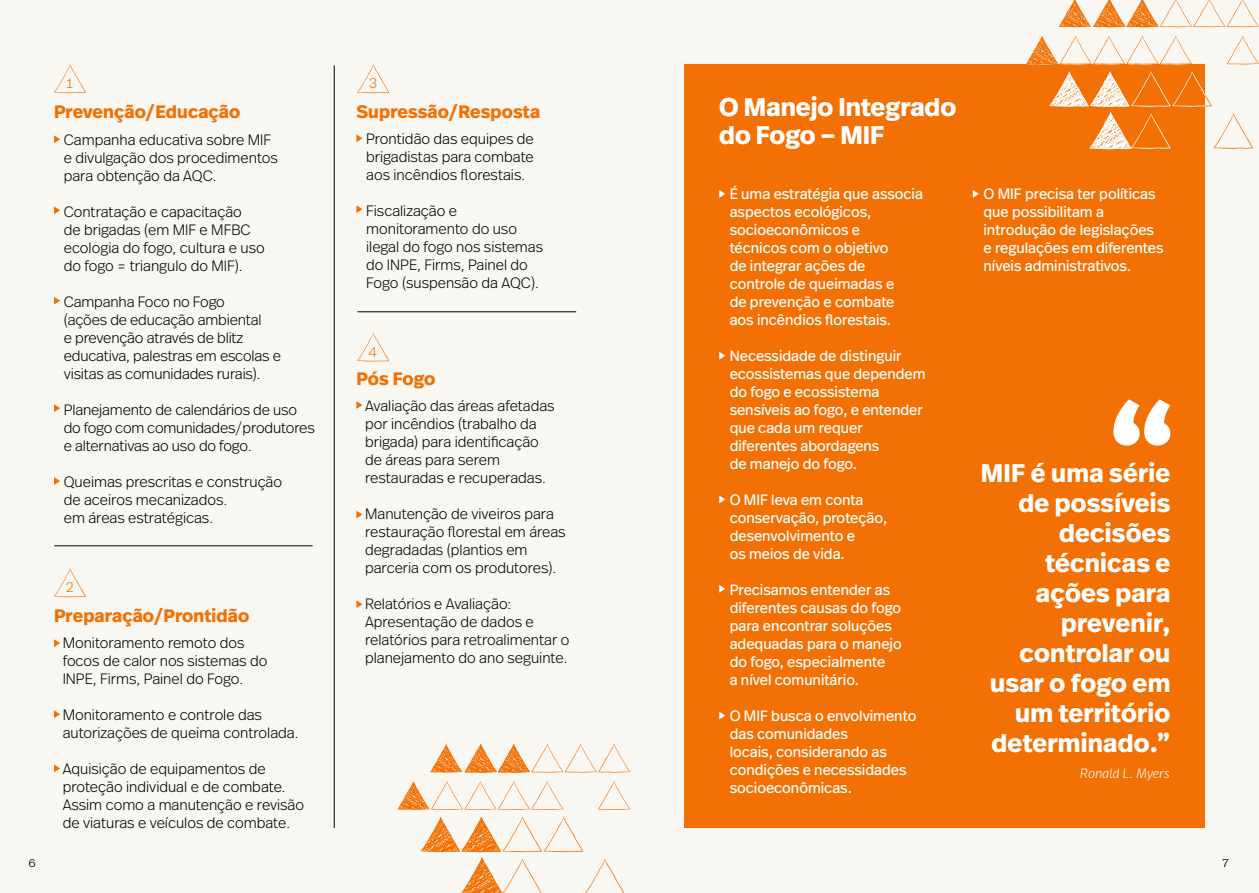
<style>
.page{position:relative;width:1259px;height:893px;background:#f8f7f1}
.page>*{position:absolute;margin:0;border:0;box-sizing:border-box;transform-origin:0 0}
.t1{font:700 25.5px/30px "Real Head Pro";letter-spacing:.01em;color:#fff;text-align:right}
.t2{font:700 18px "Real Head Pro";letter-spacing:.01em;color:#f37004}
.t3{font:300 15px/18px "Real Head Pro";color:#000}
.t4{font:15px/18px "Real Head Pro";color:#fff}
.t5{font:300 14.25px "Real Head Pro";color:#f37004}
.t6{font:italic 300 13.5px "Real Head Pro";color:#fff}
.t7{font:300 13.5px "Real Head Pro";color:#000}
</style>
<div class="page">
<hr style="left:334px;top:65px;width:1px;height:763px;background:#000">
<hr style="left:54px;top:545px;width:259px;height:1px;background:#000">
<hr style="left:357px;top:311px;width:219px;height:1px;background:#000">
<svg style="left:1059px;top:0;width:200px;height:27px"></svg>
<svg style="left:1226px;top:36px;width:33px;height:29px"></svg>
<svg style="left:1026px;top:36px;width:166px;height:29px"></svg>
<div style="left:684px;top:65px;width:521px;height:763px;background:#f37004"></div>
<svg style="left:1049px;top:71px;width:204px;height:78px"></svg>
<svg style="left:1113px;top:399px;width:57px;height:47px"></svg>
<svg style="left:54px;top:135px;width:6px;height:8px"></svg>
<svg style="left:54px;top:639px;width:6px;height:8px"></svg>
<svg style="left:54px;top:710px;width:6px;height:8px"></svg>
<svg style="left:54px;top:765px;width:6px;height:7px"></svg>
<svg style="left:54px;top:206px;width:6px;height:8px"></svg>
<svg style="left:54px;top:297px;width:6px;height:8px"></svg>
<svg style="left:54px;top:404px;width:6px;height:8px"></svg>
<svg style="left:54px;top:477px;width:6px;height:8px"></svg>
<svg style="left:356px;top:134px;width:6px;height:8px"></svg>
<svg style="left:356px;top:205px;width:6px;height:8px"></svg>
<svg style="left:356px;top:401px;width:6px;height:8px"></svg>
<svg style="left:356px;top:511px;width:6px;height:7px"></svg>
<svg style="left:356px;top:600px;width:6px;height:8px"></svg>
<svg style="left:972px;top:190px;width:7px;height:8px"></svg>
<svg style="left:719px;top:190px;width:6px;height:8px"></svg>
<svg style="left:719px;top:352px;width:6px;height:8px"></svg>
<svg style="left:719px;top:495px;width:6px;height:8px"></svg>
<svg style="left:719px;top:585px;width:6px;height:8px"></svg>
<svg style="left:719px;top:712px;width:6px;height:7px"></svg>
<svg style="left:430px;top:744px;width:200px;height:29px"></svg>
<svg style="left:598px;top:781px;width:32px;height:29px"></svg>
<svg style="left:398px;top:781px;width:165px;height:29px"></svg>
<svg style="left:421px;top:817px;width:203px;height:76px"></svg>
<svg style="left:54px;top:64px;width:32px;height:29px"></svg>
<svg style="left:357px;top:64px;width:32px;height:29px"></svg>
<svg style="left:357px;top:333px;width:32px;height:29px"></svg>
<svg style="left:54px;top:568px;width:32px;height:29px"></svg>
<p class="t5" style="left:66px;top:73px;width:8px">1</p>
<p class="t5" style="left:369px;top:73px;width:10px">3</p>
<p class="t2" style="left:54px;top:99px;width:188px">Prevenção/Educação</p>
<p class="t3" style="left:64px;top:130px;width:216px">Campanha educativa sobre MIF e divulgação dos procedimentos para obtenção da AQC.</p>
<p class="t3" style="left:64px;top:202px;width:202px">Contratação e capacitação<br>de brigadas (em MIF e MFBC ecologia do fogo, cultura e uso do fogo = triangulo do MIF).</p>
<p class="t3" style="left:64px;top:292px;width:219px">Campanha Foco no Fogo<br>(ações de educação ambiental<br>e prevenção através de blitz educativa, palestras em escolas e visitas as comunidades rurais).</p>
<p class="t3" style="left:64px;top:400px;width:252px">Planejamento de calendários de uso do fogo com comunidades/produtores e alternativas ao uso do fogo.</p>
<p class="t3" style="left:64px;top:472px;width:220px">Queimas prescritas e construção de aceiros mecanizados.<br>em áreas estratégicas.</p>
<p class="t5" style="left:65px;top:577px;width:10px">2</p>
<p class="t2" style="left:54px;top:603px;width:197px">Preparação/Prontidão</p>
<p class="t3" style="left:63px;top:633px;width:206px">Monitoramento remoto dos focos de calor nos sistemas do<br>INPE, Firms, Painel do Fogo.</p>
<p class="t3" style="left:63px;top:705px;width:237px">Monitoramento e controle das autorizações de queima controlada.</p>
<p class="t3" style="left:63px;top:759px;width:243px">Aquisição de equipamentos de proteção individual e de combate.<br>Assim como a manutenção e revisão de viaturas e veículos de combate.</p>
<p class="t2" style="left:356px;top:98px;width:185px">Supressão/Resposta</p>
<p class="t3" style="left:366px;top:129px;width:169px;text-align:justify">Prontidão das equipes de brigadistas para combate aos incêndios florestais.</p>
<p class="t3" style="left:366px;top:201px;width:178px">Fiscalização e monitoramento do uso ilegal do fogo nos sistemas do INPE, Firms, Painel do<br>Fogo (suspensão da AQC).</p>
<p class="t5" style="left:368px;top:342px;width:10px">4</p>
<p class="t2" style="left:356px;top:365px;width:81px">Pós Fogo</p>
<p class="t3" style="left:365px;top:396px;width:191px">Avaliação das áreas afetadas por incêndios (trabalho da brigada) para identificação de áreas para serem restauradas e recuperadas.</p>
<p class="t3" style="left:365px;top:504px;width:202px">Manutenção de viveiros para restauração florestal em áreas degradadas (plantios em parceria com os produtores).</p>
<p class="t3" style="left:365px;top:594px;width:206px">Relatórios e Avaliação:<br>Apresentação de dados e relatórios para retroalimentar o planejamento do ano seguinte.</p>
<h1 class="t1" style="left:719px;top:92px;width:238px;line-height:28.5px;text-align:left">O Manejo Integrado do Fogo – MIF</h1>
<p class="t4" style="left:729px;top:184px;width:195px">É uma estratégia que associa aspectos ecológicos, socioeconômicos e<br>técnicos com o objetivo<br>de integrar ações de controle de queimadas e<br>de prevenção e combate<br>aos incêndios florestais.</p>
<p class="t4" style="left:729px;top:346px;width:197px">Necessidade de distinguir ecossistemas que dependem do fogo e ecossistema sensíveis ao fogo, e entender que cada um requer diferentes abordagens<br>de manejo do fogo.</p>
<p class="t4" style="left:729px;top:490px;width:159px">O MIF leva em conta conservação, proteção, desenvolvimento e<br>os meios de vida.</p>
<p class="t4" style="left:729px;top:580px;width:173px">Precisamos entender as diferentes causas do fogo para encontrar soluções adequadas para o manejo do fogo, especialmente<br>a nível comunitário.</p>
<p class="t4" style="left:729px;top:706px;width:188px">O MIF busca o envolvimento das comunidades<br>locais, considerando as condições e necessidades socioeconômicas.</p>
<p class="t4" style="left:983px;top:184px;width:181px">O MIF precisa ter políticas que possibilitam a introdução de legislações e regulações em diferentes níveis administrativos.</p>
<h1 class="t1" style="left:980px;top:457px;width:191px">MIF é uma série de possíveis decisões técnicas e ações para prevenir, controlar ou usar o fogo em um território determinado.”</h1>
<p class="t6" style="left:1080px;top:764px;width:91px">Ronald L. Myers</p>
<p class="t7" style="left:28px;top:853px;width:9px">6</p>
<p class="t7" style="left:1222px;top:853px;width:8px">7</p>
</div>
